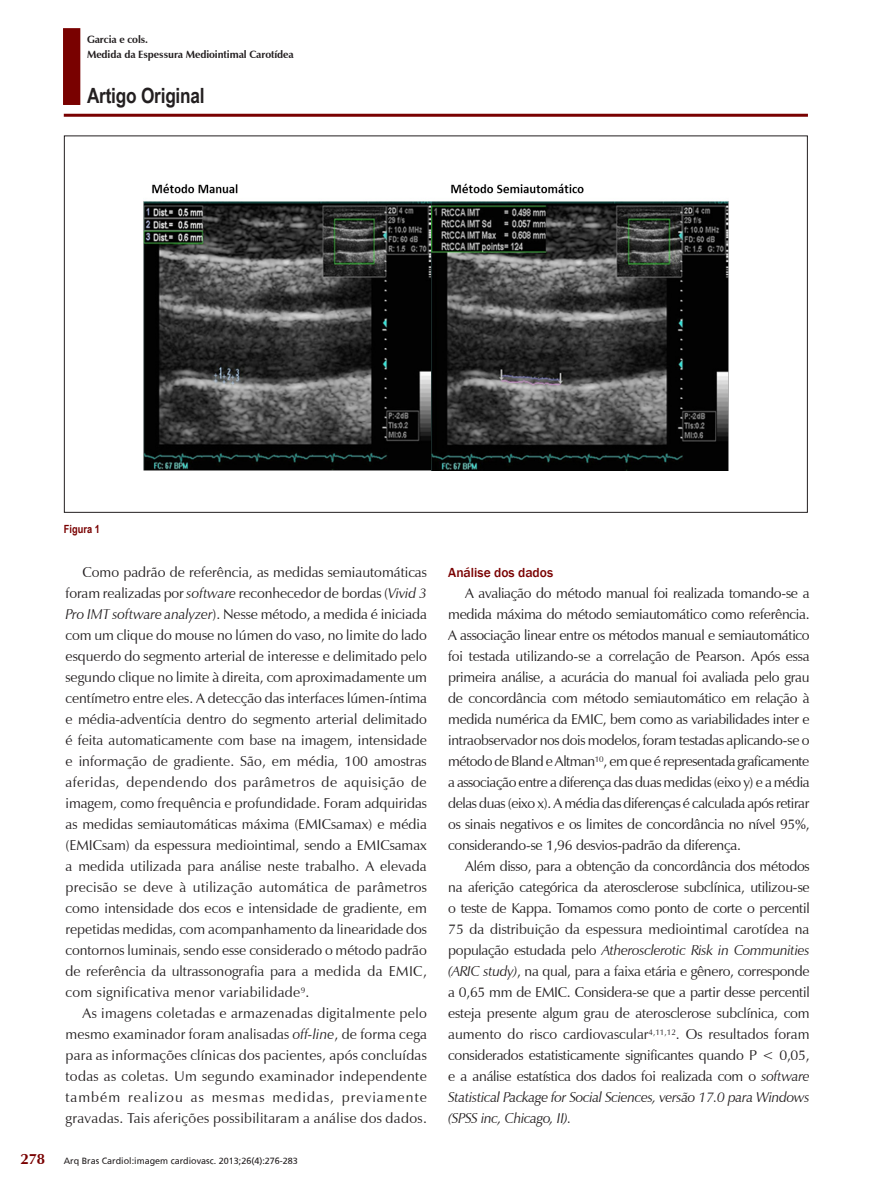
<style>
.page{position:relative;width:893px;height:1191px;background:#fff}
.page>*{position:absolute;margin:0;border:0;box-sizing:border-box;transform-origin:0 0}
.t1{font:700 21px "Arial Narrow";letter-spacing:-.01em;color:#231f20}
._01-TEXTO_BASICO{font:14.25px/21px "Zapf Humanist 601 BT";letter-spacing:-.02em;color:#231f20;text-align:justify}
._03_-_SUBTITULO_PRIN{font:500 13.5px "Franklin Gothic";color:#790100}
._03_-_LEGENDA_TABELA{font:700 11.25px "Arial Narrow";color:#790100}
.t2{font:700 10.5px/15px "Zapf Humanist 601 BT";letter-spacing:-.01em;color:#231f20}
.t3{font:9px "Frutiger";color:#231f20}
.s1{font-style:italic}
.s2{font-family:"Zapf Humanist 601 BT";font-weight:700;font-size:15px;color:#790100}
</style>
<div class="page">
<div style="left:63px;top:28px;width:17px;height:77px;background:#790100"></div>
<hr style="left:64px;top:114px;width:744px;height:3px;background:#790100">
<img style="left:144px;top:183px;width:584px;height:287px">
<p class="t2" style="left:87px;top:31px;width:208px">Garcia e cols.<br>Medida da Espessura Mediointimal Carotídea</p>
<p class="t1" style="left:87px;top:80px;width:119px">Artigo Original</p>
<p class="_03_-_LEGENDA_TABELA" style="left:64px;top:520px;width:37px">Figura 1</p>
<p class="_01-TEXTO_BASICO" style="left:65px;top:562px;width:363px;text-indent:17px">Como padrão de referência, as medidas semiautomáticas foram realizadas por <span class="s1">software</span> reconhecedor de bordas (<span class="s1">Vivid 3<br>Pro IMT software analyzer</span>). Nesse método, a medida é iniciada com um clique do mouse no lúmen do vaso, no limite do lado esquerdo do segmento arterial de interesse e delimitado pelo segundo clique no limite à direita, com aproximadamente um centímetro entre eles. A detecção das interfaces lúmen-íntima e média-adventícia dentro do segmento arterial delimitado é feita automaticamente com base na imagem, intensidade e informação de gradiente. São, em média, 100 amostras aferidas, dependendo dos parâmetros de aquisição de imagem, como frequência e profundidade. Foram adquiridas as medidas semiautomáticas máxima (EMICsamax) e média (EMICsam) da espessura mediointimal, sendo a EMICsamax a medida utilizada para análise neste trabalho. A elevada precisão se deve à utilização automática de parâmetros como intensidade dos ecos e intensidade de gradiente, em repetidas medidas, com acompanhamento da linearidade dos contornos luminais, sendo esse considerado o método padrão de referência da ultrassonografia para a medida da EMIC, com significativa menor variabilidade<sup>9</sup>.</p>
<p class="_01-TEXTO_BASICO" style="left:65px;top:1003px;width:363px;text-indent:17px">As imagens coletadas e armazenadas digitalmente pelo mesmo examinador foram analisadas <span class="s1">off-line</span>, de forma cega para as informações clínicas dos pacientes, após concluídas todas as coletas. Um segundo examinador independente também realizou as mesmas medidas, previamente gravadas. Tais aferições possibilitaram a análise dos dados.</p>
<p class="t3" style="left:20px;top:1155px;width:279px"><span class="s2">278</span> Arq Bras Cardiol:imagem cardiovasc. 2013;26(4):276-283</p>
<p class="_03_-_SUBTITULO_PRIN" style="left:448px;top:564px;width:107px">Análise dos dados</p>
<p class="_01-TEXTO_BASICO" style="left:448px;top:583px;width:363px;text-indent:17px">A avaliação do método manual foi realizada tomando-se a medida máxima do método semiautomático como referência.<br>A associação linear entre os métodos manual e semiautomático foi testada utilizando-se a correlação de Pearson. Após essa primeira análise, a acurácia do manual foi avaliada pelo grau de concordância com método semiautomático em relação à medida numérica da EMIC, bem como as variabilidades inter e intraobservador nos dois modelos, foram testadas aplicando-se o método de Bland e Altman<sup>10</sup>, em que é representada graficamente a associação entre a diferença das duas medidas (eixo y) e a média delas duas (eixo x). A média das diferenças é calculada após retirar os sinais negativos e os limites de concordância no nível 95%, considerando-se 1,96 desvios-padrão da diferença.</p>
<p class="_01-TEXTO_BASICO" style="left:448px;top:856px;width:363px;text-indent:17px">Além disso, para a obtenção da concordância dos métodos na aferição categórica da aterosclerose subclínica, utilizou-se o teste de Kappa. Tomamos como ponto de corte o percentil 75 da distribuição da espessura mediointimal carotídea na população estudada pelo <span class="s1">Atherosclerotic Risk in Communities (ARIC study)</span>, na qual, para a faixa etária e gênero, corresponde a 0,65 mm de EMIC. Considera-se que a partir desse percentil esteja presente algum grau de aterosclerose subclínica, com aumento do risco cardiovascular<sup>4,11,12</sup>. Os resultados foram considerados estatisticamente significantes quando P &lt; 0,05, e a análise estatística dos dados foi realizada com o <span class="s1">software Statistical Package for Social Sciences, versão 17.0 para Windows (SPSS inc, Chicago, II).</span></p>
</div>
